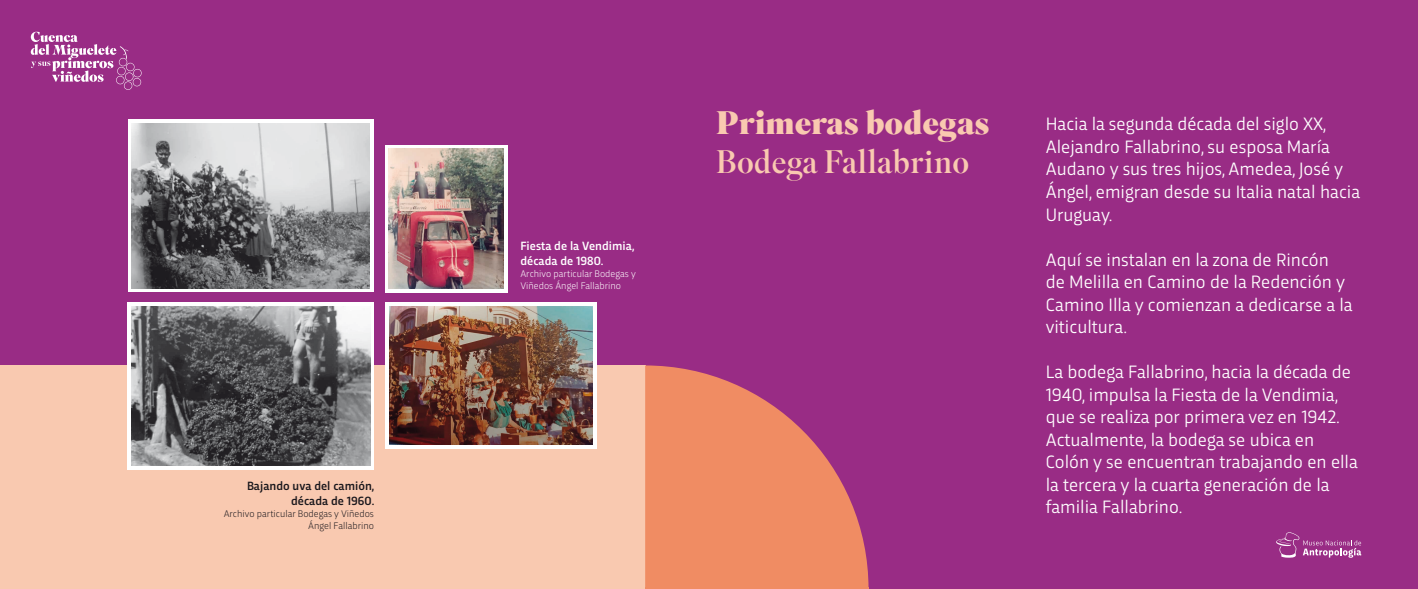
<style>
.page{position:relative;width:1418px;height:589px;background:#fff}
.page>*{position:absolute;margin:0;border:0;box-sizing:border-box;transform-origin:0 0}
.t1{font:32.5px "Superior Title";color:#f9c9b0}
.t2{font:900 32.5px "Superior Title";color:#f9c9b0}
.t3{font:18.75px/22.5px "Trasandina";color:#fff}
.t4{font:500 12.5px/15px "Trasandina";color:#1a171c;text-align:right}
.t5{font:500 12.5px/15px "Trasandina";color:#fff}
.t6{font:300 10px/12px "Trasandina";color:#1a171c;text-align:right}
.t7{font:300 10px/12px "Trasandina";color:#fff}
</style>
<div class="page">
<div style="left:0;top:0;width:1417px;height:588px;background:#992c85"></div>
<div style="left:0;top:365px;width:645px;height:223px;background:#f9c9b0"></div>
<svg style="left:31px;top:32px;width:111px;height:58px"></svg>
<svg style="left:1276px;top:532px;width:85px;height:26px"></svg>
<svg style="left:128px;top:302px;width:246px;height:167px;background:#f0f0f0"></svg>
<img style="left:131px;top:306px;width:239px;height:159px">
<svg style="left:385px;top:302px;width:211px;height:146px;background:#ece9e8"></svg>
<img style="left:389px;top:306px;width:203px;height:138px">
<svg style="left:385px;top:145px;width:122px;height:147px;background:#e9e6e5"></svg>
<img style="left:389px;top:149px;width:114px;height:139px">
<svg style="left:645px;top:365px;width:223px;height:223px;fill:#f08c63"></svg>
<div style="left:128px;top:119px;width:245px;height:173px;background:linear-gradient(to right,#fff,#fff)"></div>
<img style="left:132px;top:123px;width:238px;height:165px">
<p class="t4" style="left:247px;top:477px;width:129px">Bajando uva del camión, década de 1960.</p>
<p class="t6" style="left:224px;top:507px;width:152px">Archivo particular Bodegas y Viñedos<br>Ángel Fallabrino</p>
<p class="t5" style="left:520px;top:236px;width:116px">Fiesta de la Vendimia, década de 1980.</p>
<p class="t7" style="left:520px;top:266px;width:117px">Archivo particular Bodegas y<br>Viñedos Ángel Fallabrino</p>
<h1 class="t2" style="left:716px;top:101px;width:275px">Primeras bodegas</h1>
<h1 class="t1" style="left:716px;top:142px;width:255px">Bodega Fallabrino</h1>
<p class="t3" style="left:1045px;top:111px;width:316px">Hacia la segunda década del siglo XX, Alejandro Fallabrino, su esposa María Audano y sus tres hijos, Amedea, José y Ángel, emigran desde su Italia natal hacia Uruguay.</p>
<p class="t3" style="left:1045px;top:246px;width:308px">Aquí se instalan en la zona de Rincón<br>de Melilla en Camino de la Redención y<br>Camino Illa y comienzan a dedicarse a la viticultura.</p>
<p class="t3" style="left:1045px;top:359px;width:314px">La bodega Fallabrino, hacia la década de 1940, impulsa la Fiesta de la Vendimia, que se realiza por primera vez en 1942.<br>Actualmente, la bodega se ubica en Colón y se encuentran trabajando en ella la tercera y la cuarta generación de la familia Fallabrino.</p>
</div>
